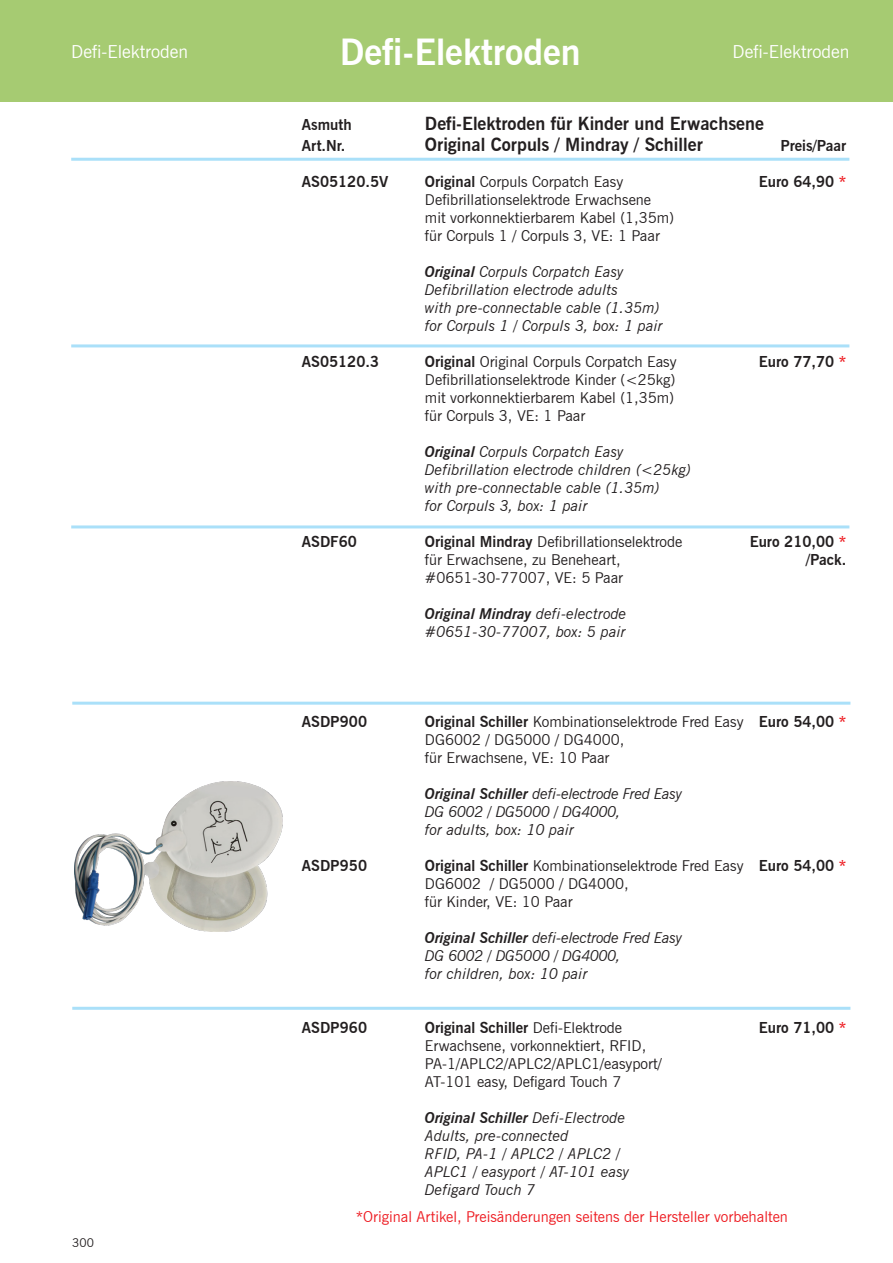
<style>
.page{position:relative;width:893px;height:1263px;background:#fff}
.page>*{position:absolute;margin:0;border:0;box-sizing:border-box;transform-origin:0 0}
.Text{font:700 36px "News Gothic BT";color:#fff}
.Produkte{font:700 18px "News Gothic BT";color:#231f20}
.Text-2{font:18px "News Gothic BT";color:#fff}
.Text-3{font:15px "News Gothic BT";color:#231f20}
.Text-4{font:italic 15px "News Gothic BT";color:#231f20}
.Text-5{font:700 15px "News Gothic BT";color:#231f20}
.Text-6{font:italic 15px "News Gothic BT";letter-spacing:-.02em;color:#231f20}
.Text-7{font:15px "News Gothic BT";color:#ee1d23}
.Text-8{font:italic 700 15px "News Gothic BT";color:#231f20}
.Produkte-2{font:700 15px "News Gothic BT";color:#231f20}
.t1{font:12px "News Gothic BT";color:#231f20}
.s1{font-weight:700}
.s2{color:#ee1d23}
.s3{font-weight:400}
.s4{font-weight:700;color:#ee1d23}
</style>
<div class="page">
<div style="left:0;top:0;width:893px;height:102px;background:#a6cb72"></div>
<img style="left:75px;top:781px;width:207px;height:151px">
<hr style="left:72px;top:1007px;width:778px;height:3px;background:#aae0f9">
<hr style="left:71px;top:158px;width:778px;height:3px;background:#aae0f9">
<hr style="left:71px;top:525px;width:778px;height:3px;background:#aae0f9">
<hr style="left:72px;top:702px;width:778px;height:3px;background:#aae0f9">
<hr style="left:71px;top:344px;width:778px;height:3px;background:#aae0f9">
<p class="Text-2" style="left:71px;top:41px;width:118px">Defi-Elektroden</p>
<p class="Text" style="left:340px;top:30px;width:242px">Defi-Elektroden</p>
<p class="Text-2" style="left:732px;top:41px;width:118px">Defi-Elektroden</p>
<p class="Produkte-2" style="left:302px;top:115px;width:51px">Asmuth</p>
<p class="Produkte" style="left:425px;top:112px;width:340px">Defi-Elektroden für Kinder und Erwachsene</p>
<p class="Produkte-2" style="left:302px;top:137px;width:45px">Art.Nr.</p>
<p class="Produkte" style="left:425px;top:134px;width:279px">Original Corpuls / Mindray / Schiller</p>
<p class="Produkte-2" style="left:780px;top:137px;width:67px">Preis/Paar</p>
<p class="Text-5" style="left:302px;top:173px;width:88px">AS05120.5V</p>
<p class="Text-3" style="left:425px;top:173px;width:200px"><span class="s1">Original</span> Corpuls Corpatch Easy</p>
<p class="Text-5" style="left:759px;top:173px;width:89px">Euro 64,90 <span class="s2">*</span></p>
<p class="Text-3" style="left:425px;top:191px;width:228px">Defibrillationselektrode Erwachsene</p>
<p class="Text-3" style="left:425px;top:209px;width:251px">mit vorkonnektierbarem Kabel (1,35m)</p>
<p class="Text-3" style="left:425px;top:227px;width:236px">für Corpuls 1 / Corpuls 3, VE: 1 Paar</p>
<p class="Text-4" style="left:425px;top:263px;width:200px"><span class="s1">Original</span> Corpuls Corpatch Easy</p>
<p class="Text-4" style="left:425px;top:281px;width:195px">Defibrillation electrode adults</p>
<p class="Text-4" style="left:425px;top:299px;width:236px">with pre-connectable cable (1.35m)</p>
<p class="Text-4" style="left:425px;top:317px;width:239px">for Corpuls 1 / Corpuls 3, box: 1 pair</p>
<p class="Text-5" style="left:302px;top:353px;width:79px">AS05120.3</p>
<p class="Text-3" style="left:425px;top:353px;width:253px"><span class="s1">Original</span> Original Corpuls Corpatch Easy</p>
<p class="Text-5" style="left:759px;top:353px;width:89px">Euro 77,70 <span class="s2">*</span></p>
<p class="Text-3" style="left:425px;top:371px;width:252px">Defibrillationselektrode Kinder (&lt;25kg)</p>
<p class="Text-3" style="left:425px;top:389px;width:251px">mit vorkonnektierbarem Kabel (1,35m)</p>
<p class="Text-3" style="left:425px;top:407px;width:162px">für Corpuls 3, VE: 1 Paar</p>
<p class="Text-4" style="left:425px;top:443px;width:200px"><span class="s1">Original</span> Corpuls Corpatch Easy</p>
<p class="Text-4" style="left:425px;top:461px;width:268px">Defibrillation electrode children (&lt;25kg)</p>
<p class="Text-4" style="left:425px;top:479px;width:236px">with pre-connectable cable (1.35m)</p>
<p class="Text-4" style="left:425px;top:497px;width:164px">for Corpuls 3, box: 1 pair</p>
<p class="Text-5" style="left:302px;top:533px;width:56px">ASDF60</p>
<p class="Text-3" style="left:425px;top:533px;width:259px"><span class="s1">Original Mindray</span> Defibrillationselektrode</p>
<p class="Text-5" style="left:750px;top:533px;width:98px">Euro 210,00 <span class="s2">*</span></p>
<p class="Text-3" style="left:425px;top:551px;width:197px">für Erwachsene, zu Beneheart,</p>
<p class="Text-5" style="left:806px;top:551px;width:42px">/Pack.</p>
<p class="Text-3" style="left:425px;top:569px;width:200px">#0651-30-77007, VE: 5 Paar</p>
<p class="Text-8" style="left:425px;top:605px;width:203px">Original Mindray <span class="s3">defi-electrode</span></p>
<p class="Text-4" style="left:425px;top:623px;width:202px">#0651-30-77007, box: 5 pair</p>
<p class="Text-5" style="left:302px;top:713px;width:67px">ASDP900</p>
<p class="Text-3" style="left:425px;top:713px;width:423px"><span class="s1">Original Schiller</span> Kombinationselektrode Fred Easy <span class="s1">Euro 54,00</span> <span class="s4">*</span></p>
<p class="Text-3" style="left:425px;top:731px;width:201px">DG6002 / DG5000 / DG4000,</p>
<p class="Text-3" style="left:425px;top:749px;width:186px">für Erwachsene, VE: 10 Paar</p>
<p class="Text-6" style="left:425px;top:785px;width:259px"><span class="s1">Original Schiller</span> defi-electrode Fred Easy</p>
<p class="Text-6" style="left:425px;top:803px;width:197px">DG 6002 / DG5000 / DG4000,</p>
<p class="Text-4" style="left:425px;top:821px;width:151px">for adults, box: 10 pair</p>
<p class="Text-5" style="left:302px;top:857px;width:67px">ASDP950</p>
<p class="Text-3" style="left:425px;top:857px;width:423px"><span class="s1">Original Schiller</span> Kombinationselektrode Fred Easy <span class="s1">Euro 54,00</span> <span class="s4">*</span></p>
<p class="Text-3" style="left:425px;top:875px;width:205px">DG6002 / DG5000 / DG4000,</p>
<p class="Text-3" style="left:425px;top:893px;width:149px">für Kinder, VE: 10 Paar</p>
<p class="Text-6" style="left:425px;top:929px;width:259px"><span class="s1">Original Schiller</span> defi-electrode Fred Easy</p>
<p class="Text-6" style="left:425px;top:947px;width:197px">DG 6002 / DG5000 / DG4000,</p>
<p class="Text-4" style="left:425px;top:965px;width:164px">for children, box: 10 pair</p>
<p class="Text-5" style="left:302px;top:1019px;width:67px">ASDP960</p>
<p class="Text-5" style="left:425px;top:1019px;width:199px">Original Schiller <span class="s3">Defi-Elektrode</span></p>
<p class="Text-5" style="left:759px;top:1019px;width:89px">Euro 71,00 <span class="s2">*</span></p>
<p class="Text-3" style="left:425px;top:1037px;width:223px">Erwachsene, vorkonnektiert, RFID,</p>
<p class="Text-3" style="left:425px;top:1055px;width:238px">PA-1/APLC2/APLC2/APLC1/easyport/</p>
<p class="Text-3" style="left:425px;top:1073px;width:198px">AT-101 easy, Defigard Touch 7</p>
<p class="Text-8" style="left:425px;top:1109px;width:202px">Original Schiller <span class="s3">Defi-Electrode</span></p>
<p class="Text-4" style="left:425px;top:1127px;width:145px">Adults, pre-connected</p>
<p class="Text-4" style="left:425px;top:1145px;width:197px">RFID, PA-1 / APLC2 / APLC2 /</p>
<p class="Text-4" style="left:425px;top:1163px;width:206px">APLC1 / easyport / AT-101 easy</p>
<p class="Text-4" style="left:425px;top:1181px;width:112px">Defigard Touch 7</p>
<p class="t1" style="left:72px;top:1235px;width:23px">300</p>
<p class="Text-7" style="left:356px;top:1207px;width:434px">*Original Artikel, Preisänderungen seitens der Hersteller vorbehalten</p>
</div>
